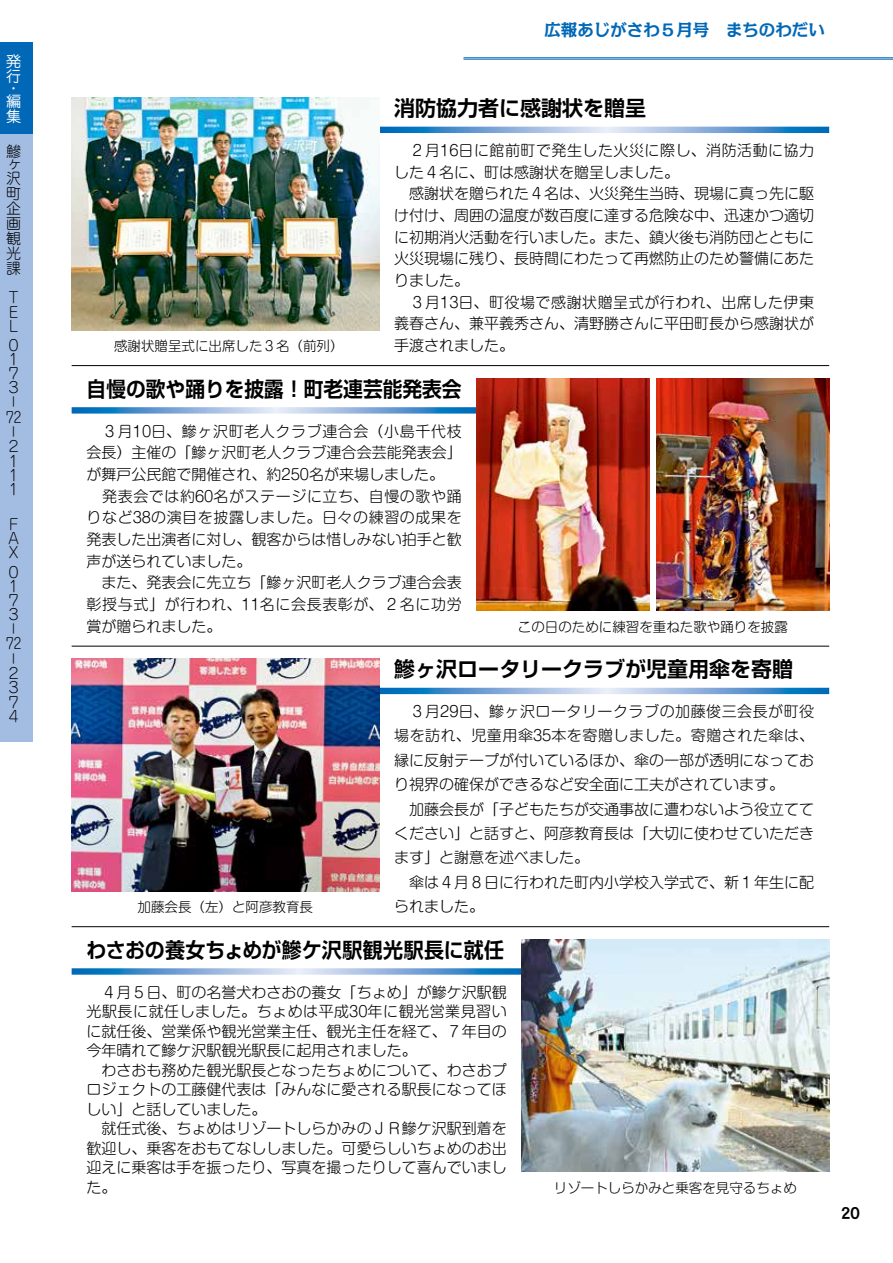
<style>
.page{position:relative;width:893px;height:1263px;background:#fff}
.page>*{position:absolute;margin:0;border:0;box-sizing:border-box;transform-origin:0 0}
.t1{font:700 21px "Shin Go Pro De";color:#000}
.t2{font:700 21px "Shin Go Pro De";color:#000;scale:.95 1}
.t3{font:700 21px "Shin Go Pro De";color:#000;scale:.94 1}
.t4{font:18px "DFHS Gothic Std W7";color:#000}
.t5{font:700 16.5px "Kakumin Pro";color:#0068b7}
.t6{font:300 15px/21.6px "Shin M Go Pro";color:#000}
.t7{font:300 15px/14.1px "Jun 101 Pro";color:#000;text-align:justify}
.t8{font:15px/15px "Jun 201 Pro";color:#fff}
.t9{font:300 13.5px "Shin M Go Pro";color:#000}
</style>
<div class="page">
<svg style="left:379px;top:688px;width:450px;height:6px;background:#71a6d6"></svg>
<svg style="left:135px;top:891px;width:181px;height:1px"></svg>
<hr style="left:72px;top:926px;width:757px;height:1px;background:#000">
<svg style="left:72px;top:968px;width:450px;height:7px;background:#7eadd9"></svg>
<div style="left:580px;top:1186px;width:15px;height:3px;border:3px solid #fff"></div>
<svg style="left:380px;top:127px;width:449px;height:6px;background:#71a6d6"></svg>
<svg style="left:110px;top:330px;width:227px;height:37px"></svg>
<hr style="left:72px;top:365px;width:757px;height:1px;background:#000">
<svg style="left:72px;top:407px;width:405px;height:7px;background:#7eadd9"></svg>
<svg style="left:516px;top:584px;width:274px;height:62px"></svg>
<hr style="left:72px;top:646px;width:757px;height:1px;background:#000">
<img style="left:477px;top:378px;width:172px;height:233px">
<img style="left:72px;top:98px;width:307px;height:232px">
<img style="left:522px;top:939px;width:307px;height:233px">
<img style="left:72px;top:659px;width:307px;height:232px">
<img style="left:657px;top:378px;width:172px;height:233px">
<div style="left:0;top:42px;width:33px;height:93px;background:#0068b7"></div>
<div style="left:0;top:135px;width:33px;height:607px;background:#a3bce2"></div>
<hr style="left:463px;top:57px;width:430px;height:1px;background:#0068b7">
<hr style="left:463px;top:59px;width:430px;height:1px;background:#0068b7">
<p class="t8" style="left:6px;top:52px;width:16px">発行</p>
<p class="t8" style="left:6px;top:79px;width:10px">・</p>
<p class="t8" style="left:6px;top:92px;width:16px">編集</p>
<p class="t7" style="left:6px;top:143px;width:16px;line-height:13.4px">鰺ヶ沢</p>
<p class="t7" style="left:6px;top:184px;width:16px;line-height:15px">町企画観光課</p>
<p class="t7" style="left:6px;top:289px;width:13px">ＴＥＬ</p>
<p class="t7" style="left:6px;top:336px;width:13px;text-align:left">０<br>１<br>７<br>３</p>
<p class="t7" style="left:5px;top:409px;width:14px;rotate:-90deg">－</p>
<p class="t7" style="left:6px;top:408px;width:17px">72</p>
<p class="t7" style="left:5px;top:439px;width:14px;rotate:-90deg">－</p>
<p class="t7" style="left:6px;top:438px;width:13px;text-align:left">２<br>１<br>１<br>１</p>
<p class="t7" style="left:6px;top:516px;width:14px">ＦＡＸ</p>
<p class="t7" style="left:6px;top:563px;width:13px;text-align:left">０<br>１<br>７<br>３</p>
<p class="t7" style="left:5px;top:636px;width:14px;rotate:-90deg">－</p>
<p class="t7" style="left:6px;top:635px;width:17px">72</p>
<p class="t7" style="left:5px;top:666px;width:14px;rotate:-90deg">－</p>
<p class="t7" style="left:6px;top:665px;width:13px">２<br>３<br>７<br>４</p>
<p class="t5" style="left:544px;top:17px;width:282px">広報あじがさわ５月号　まちのわだい</p>
<p class="t9" style="left:114px;top:335px;width:231px">感謝状贈呈式に出席した３名（前列(</p>
<h1 class="t1" style="left:394px;top:91px;width:253px">消防協力者に感謝状を贈呈</h1>
<p class="t6" style="left:394px;top:138px;width:422px">　２月16日に館前町で発生した火災に際し、消防活動に協力した４名に、町は感謝状を贈呈しました。<br>　感謝状を贈られた４名は、火災発生当時、現場に真っ先に駆け付け、周囲の温度が数百度に達する危険な中、迅速かつ適切に初期消火活動を行いました。また、鎮火後も消防団とともに火災現場に残り、長時間にわたって再燃防止のため警備にあたりました。<br>　３月13日、町役場で感謝状贈呈式が行われ、出席した伊東義春さん、兼平義秀さん、清野勝さんに平田町長から感謝状が手渡されました。</p>
<h1 class="t3" style="left:87px;top:372px;width:401px">自慢の歌や踊りを披露！町老連芸能発表会</h1>
<p class="t6" style="left:87px;top:418px;width:377px">　３月10日、鰺ヶ沢町老人クラブ連合会（小島千代枝会長）主催の「鰺ヶ沢町老人クラブ連合会芸能発表会「が舞戸公民館で開催され、約250名が来場しました。　発表会では約60名がステージに立ち、自慢の歌や踊りなど38の演目を披露しました。日々の練習の成果を発表した出演者に対し、観客からは惜しみない拍手と歓声が送られていました。<br>　また、発表会に先立ち「鰺ヶ沢町老人クラブ連合会表彰授与式」が行われ、11名に会長表彰が、２名に功労賞が贈られました。</p>
<p class="t9" style="left:518px;top:616px;width:271px">この日のために練習を重ねた歌や踊りを披露</p>
<p class="t9" style="left:138px;top:896px;width:177px">加藤会長（左）と阿彦教育長</p>
<h1 class="t1" style="left:394px;top:652px;width:400px">鰺ヶ沢ロータリークラブが児童用傘を寄贈</h1>
<p class="t6" style="left:394px;top:697px;width:422px;line-height:24.3px">　３月29日、鰺ヶ沢ロータリークラブの加藤俊三会長が町役場を訪れ、児童用傘35本を寄贈しました。寄贈された傘は、縁に反射テープが付いているほか、傘の一部が透明になっており視界の確保ができるなど安全面に工夫がされています。<br>　加藤会長が「子どもたちが交通事故に遭わないよう役立ててください」と話すと、阿彦教育長は「大切に使わせていただきます」と謝意を述べました。<br>　傘は４月８日に行われた町内小学校入学式で、新１年生に配られました。</p>
<h1 class="t2" style="left:87px;top:933px;width:441px">わさおの養女ちょめが鰺ケ沢駅観光駅長に就任</h1>
<p class="t6" style="left:87px;top:980px;width:422px;line-height:19.5px">　４月５日、町の名誉犬わさおの養女「ちょめ」が鰺ケ沢駅観光駅長に就任しました。ちょめは平成30年に観光営業見習いに就任後、営業係や観光営業主任、観光主任を経て、７年目の今年晴れて鰺ケ沢駅観光駅長に起用されました。<br>　わさおも務めた観光駅長となったちょめについて、わさおプロジェクトの工藤健代表は「みんなに愛される駅長になってほしい」と話していました。<br>　就任式後、ちょめはリゾートしらかみのＪＲ鰺ケ沢駅到着を歓迎し、乗客をおもてなししました。可愛らしいちょめのお出迎えに乗客は手を振ったり、写真を撮ったりして喜んでいました。</p>
<p class="t9" style="left:554px;top:1177px;width:244px">リゾートしらかみと乗客を見守るちょめ</p>
<p class="t4" style="left:841px;top:1203px;width:20px">20</p>
</div>
